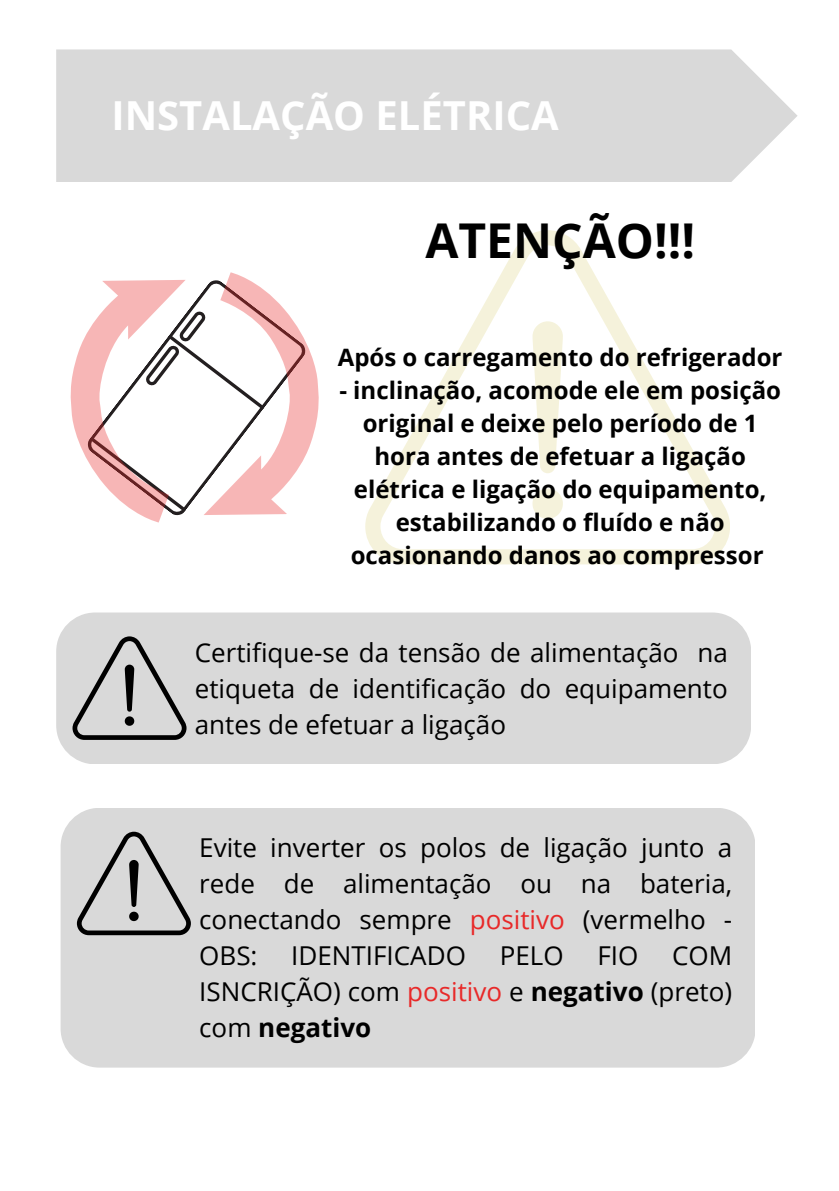
<style>
.page{position:relative;width:839px;height:1191px;background:#fff}
.page>*{position:absolute;margin:0;border:0;box-sizing:border-box;transform-origin:0 0}
.t1{font:700 48px "Open Sans";color:#000}
.t2{font:700 40px "Open Sans";color:#fff}
.t3{font:26px/36px "Open Sans";color:#000;text-align:justify}
.t4{font:700 24px/33px "Open Sans";color:#000;text-align:center}
.s1{color:#e82929}
.s2{font-weight:700}
</style>
<div class="page">
<div style="left:56px;top:49px;width:741px;height:133px;background:#d9d9d9"></div>
<div style="left:56px;top:613px;width:695px;height:151px;background:#d9d9d9;border-radius:39px"></div>
<svg style="left:72px;top:636px;width:114px;height:104px"></svg>
<svg style="left:380px;top:230px;width:349px;height:334px"></svg>
<svg style="left:532px;top:488px;width:31px;height:31px"></svg>
<svg style="left:532px;top:321px;width:31px;height:152px"></svg>
<svg style="left:70px;top:321px;width:25px;height:151px;fill:#f7b6b6"></svg>
<svg style="left:95px;top:261px;width:294px;height:295px"></svg>
<div style="left:61px;top:808px;width:694px;height:260px;background:#d9d9d9;border-radius:39px"></div>
<svg style="left:77px;top:832px;width:114px;height:103px"></svg>
<p class="t2" style="left:111px;top:87px;width:449px">INSTALAÇÃO ELÉTRICA</p>
<p class="t1" style="left:425px;top:207px;width:271px">ATENÇÃO!!!</p>
<h1 class="t4" style="left:338px;top:340px;width:446px">Após o carregamento do refrigerador</h1>
<h1 class="t4" style="left:339px;top:373px;width:443px">- inclinação, acomode ele em posição original e deixe pelo período de 1 hora antes de efetuar a ligação elétrica e ligação do equipamento, estabilizando o fluído e não ocasionando danos ao compressor</h1>
<h2 class="t3" style="left:195px;top:634px;width:534px">Certifique-se da tensão de alimentação na etiqueta de identificação do equipamento antes de efetuar a ligação</h2>
<h3 class="t3" style="left:199px;top:829px;width:534px">Evite inverter os polos de ligação junto a rede de alimentação ou na bateria, conectando sempre <span class="s1">positivo</span> (vermelho - OBS:</h3>
<h3 class="t3" style="left:199px;top:937px;width:534px;text-indent:473px">COM ISNCRIÇÃO) com <span class="s1">positivo</span> e <span class="s2">negativo</span> (preto) com <span class="s2">negativo</span></h3>
<h3 class="t3" style="left:291px;top:937px;width:176px">IDENTIFICADO</h3>
<h3 class="t3" style="left:499px;top:937px;width:65px">PELO</h3>
<h3 class="t3" style="left:597px;top:937px;width:42px">FIO</h3>
</div>
